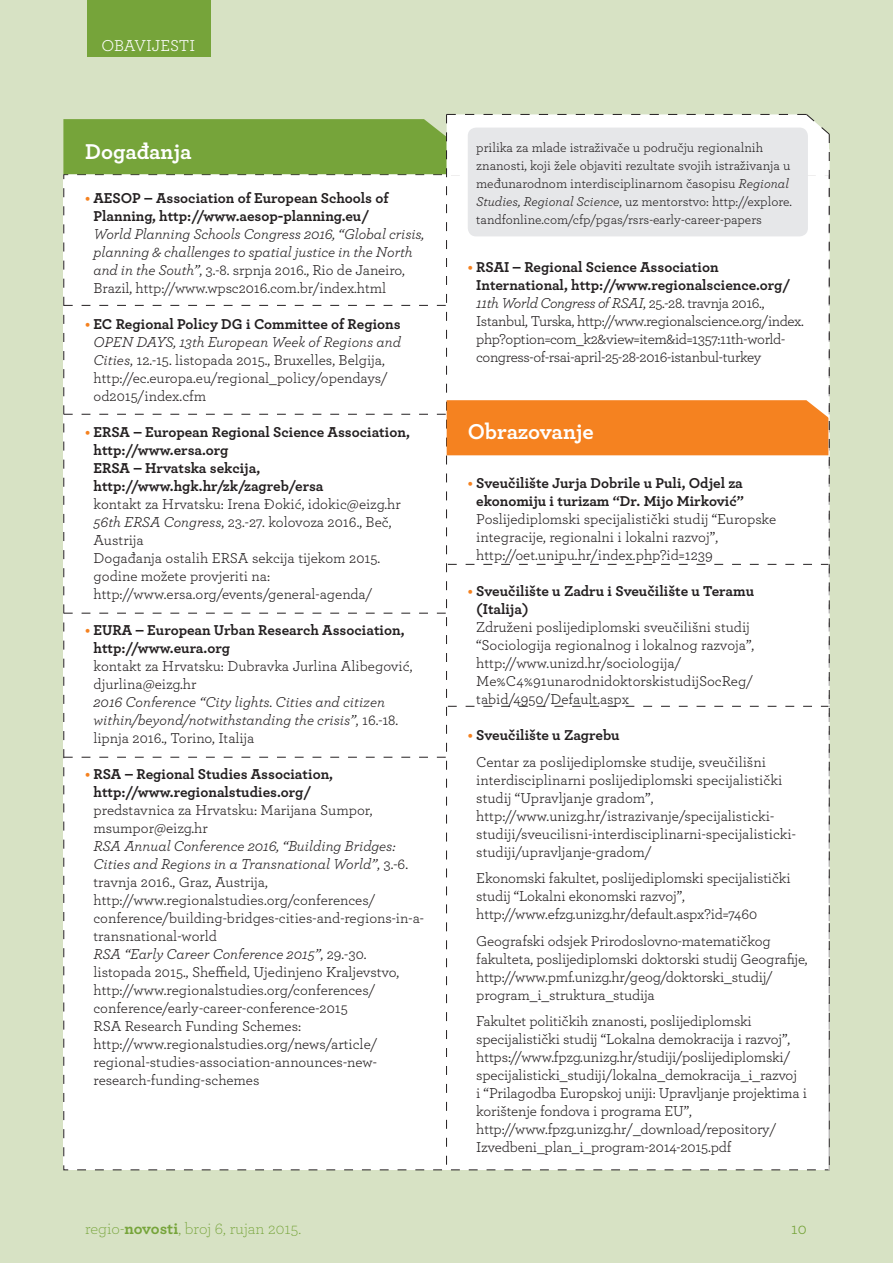
<style>
.page{position:relative;width:893px;height:1263px;background:#d7e2c4}
.page>*{position:absolute;margin:0;border:0;box-sizing:border-box;transform-origin:0 0}
.t1{font:700 22.5px "Archer Pro";letter-spacing:-.005em;color:#fff}
.t2{font:300 16.5px "Archer Pro";color:#76a43a}
.t3{font:16.5px "Archer Pro";color:#fff}
.t4{font:16.5px "Archer Pro";color:#76a43a}
.t5{font:15px/18px "Archer Pro";letter-spacing:-.01em;color:#231f20}
.t6{font:700 15px/18px "Archer Pro";color:#231f20}
.t7{font:italic 15px/18px "Archer Pro";letter-spacing:-.005em;color:#231f20}
.t8{font:13.5px/18px "Archer Pro";color:#231f20}
.s1{color:#f58220}
.s2{font-style:normal}
.s3{font-weight:700;color:#f58220}
.s4{font-weight:700}
.s5{font-style:italic}
</style>
<div class="page">
<div style="left:88px;top:0;width:123px;height:57px;background:#76a43a"></div>
<div style="left:63px;top:113px;width:767px;height:1057px;background:#fff"></div>
<div style="left:468px;top:128px;width:340px;height:108px;background:#e6e7e9;border-radius:9px"></div>
<p class="t3" style="left:101px;top:35px;width:95px">OBAVIJESTI</p>
<h1 class="t1" style="left:85px;top:134px;width:108px">Događanja</h1>
<p class="t6" style="left:94px;top:188px;width:297px;text-indent:-9px"><span class="s1">•</span> AESOP – Association of European Schools of<br>Planning, http://www.aesop-planning.eu/</p>
<p class="t7" style="left:94px;top:224px;width:332px">World Planning Schools Congress 2016, “Global crisis, planning &amp; challenges to spatial justice in the North and in the South”<span class="s2">, 3.-8. srpnja 2016., Rio de Janeiro, Brazil, http://www.wpsc2016.com.br/index.html</span></p>
<p class="t5" style="left:94px;top:314px;width:309px;text-indent:-9px"><span class="s3">•</span> <span class="s4">EC Regional Policy DG i Committee of Regions </span><span class="s5">OPEN DAYS, 13th European Week of Regions and Cities</span>, 12.-15. listopada 2015., Bruxelles, Belgija, http://ec.europa.eu/regional_policy/opendays/ od2015/index.cfm</p>
<p class="t6" style="left:94px;top:422px;width:318px;text-indent:-9px"><span class="s1">•</span> ERSA – European Regional Science Association, http://www.ersa.org<br>ERSA – Hrvatska sekcija, http://www.hgk.hr/zk/zagreb/ersa</p>
<p class="t5" style="left:94px;top:494px;width:309px">kontakt za Hrvatsku: Irena Đokić, idokic@eizg.hr <span class="s5">56th ERSA Congress</span>, 23.-27. kolovoza 2016., Beč, Austrija<br>Događanja ostalih ERSA sekcija tijekom 2015. godine možete provjeriti na: http://www.ersa.org/events/general-agenda/</p>
<p class="t6" style="left:94px;top:620px;width:312px;text-indent:-9px"><span class="s1">•</span> EURA – European Urban Research Association, http://www.eura.org</p>
<p class="t5" style="left:94px;top:656px;width:320px">kontakt za Hrvatsku: Dubravka Jurlina Alibegović, djurlina@eizg.hr</p>
<p class="t7" style="left:94px;top:692px;width:306px">2016 Conference “City lights. Cities and citizen within/beyond/notwithstanding the crisis”<span class="s2">, 16.-18. lipnja 2016., Torino, Italija</span></p>
<p class="t6" style="left:94px;top:764px;width:241px;text-indent:-9px"><span class="s1">•</span> RSA – Regional Studies Association, http://www.regionalstudies.org/</p>
<p class="t5" style="left:94px;top:800px;width:280px">predstavnica za Hrvatsku: Marijana Sumpor, msumpor@eizg.hr</p>
<p class="t5" style="left:94px;top:836px;width:332px"><span class="s5">RSA Annual Conference 2016, “Building Bridges:<br>Cities and Regions in a Transnational World”</span>, 3.-6. travnja 2016., Graz, Austrija, http://www.regionalstudies.org/conferences/ conference/building-bridges-cities-and-regions-in-a&shy;transnational-world<br><span class="s5">RSA “Early Career Conference 2015”</span>, 29.-30. listopada 2015., Sheffield, Ujedinjeno Kraljevstvo, http://www.regionalstudies.org/conferences/ conference/early-career-conference-2015<br>RSA Research Funding Schemes: http://www.regionalstudies.org/news/article/ regional-studies-association-announces-new&shy;research-funding-schemes</p>
<p class="t8" style="left:476px;top:138px;width:317px">prilika za mlade istraživače u području regionalnih znanosti, koji žele objaviti rezultate svojih istraživanja u međunarodnom interdisciplinarnom časopisu <span class="s5">Regional Studies, Regional Science</span>, uz mentorstvo: http://explore. tandfonline.com/cfp/pgas/rsrs-early-career-papers</p>
<p class="t5" style="left:476px;top:257px;width:329px;text-indent:-9px"><span class="s3">•</span> <span class="s4">RSAI – Regional Science Association International, http://www.regionalscience.org/ </span><span class="s5">11th World Congress of RSAI</span>, 25.-28. travnja 2016., Istanbul, Turska, http://www.regionalscience.org/index. php?option=com_k2&amp;view=item&amp;id=1357:11th-world&shy;congress-of-rsai-april-25-28-2016-istanbul-turkey</p>
<h1 class="t1" style="left:468px;top:414px;width:127px">Obrazovanje</h1>
<p class="t6" style="left:468px;top:473px;width:278px;text-align:center"><span class="s1">•</span> Sveučilište Jurja Dobrile u Puli, Odjel za ekonomiju i turizam “Dr. Mijo Mirković”</p>
<p class="t5" style="left:476px;top:509px;width:301px">Poslijediplomski specijalistički studij “Europske integracije, regionalni i lokalni razvoj”, http://oet.unipu.hr/index.php?id=1239</p>
<p class="t6" style="left:476px;top:581px;width:279px;text-indent:-9px"><span class="s1">•</span> Sveučilište u Zadru i Sveučilište u Teramu (Italija)</p>
<p class="t5" style="left:476px;top:617px;width:280px">Združeni poslijediplomski sveučilišni studij “Sociologija regionalnog i lokalnog razvoja”, http://www.unizd.hr/sociologija/ Me%C4%91unarodnidoktorskistudijSocReg/ tabid/4950/Default.aspx</p>
<p class="t5" style="left:476px;top:721px;width:291px;line-height:26.5px;text-indent:-9px"><span class="s3">•</span> <span class="s4">Sveučilište u Zagrebu<br></span>Centar za poslijediplomske studije, sveučilišni</p>
<p class="t5" style="left:476px;top:770px;width:321px">interdisciplinarni poslijediplomski specijalistički studij “Upravljanje gradom”, http://www.unizg.hr/istrazivanje/specijalisticki&shy;studiji/sveucilisni-interdisciplinarni-specijalisticki&shy;studiji/upravljanje-gradom/</p>
<p class="t5" style="left:476px;top:868px;width:316px">Ekonomski fakultet, poslijediplomski specijalistički studij “Lokalni ekonomski razvoj”, http://www.efzg.unizg.hr/default.aspx?id=7460</p>
<p class="t5" style="left:476px;top:931px;width:333px">Geografski odsjek Prirodoslovno-matematičkog fakulteta, poslijediplomski doktorski studij Geografije, http://www.pmf.unizg.hr/geog/doktorski_studij/ program_i_struktura_studija</p>
<p class="t5" style="left:476px;top:1011px;width:332px">Fakultet političkih znanosti, poslijediplomski specijalistički studij “Lokalna demokracija i razvoj”, https://www.fpzg.unizg.hr/studiji/poslijediplomski/ specijalisticki_studiji/lokalna_demokracija_i_razvoj<br>i “Prilagodba Europskoj uniji: Upravljanje projektima i korištenje fondova i programa EU”, http://www.fpzg.unizg.hr/_download/repository/ Izvedbeni_plan_i_program-2014-2015.pdf</p>
<p class="t2" style="left:85px;top:1217px;width:218px">regio-<span class="s4">novosti</span>, broj 6, rujan 2015.</p>
<p class="t4" style="left:791px;top:1217px;width:17px">10</p>
</div>
